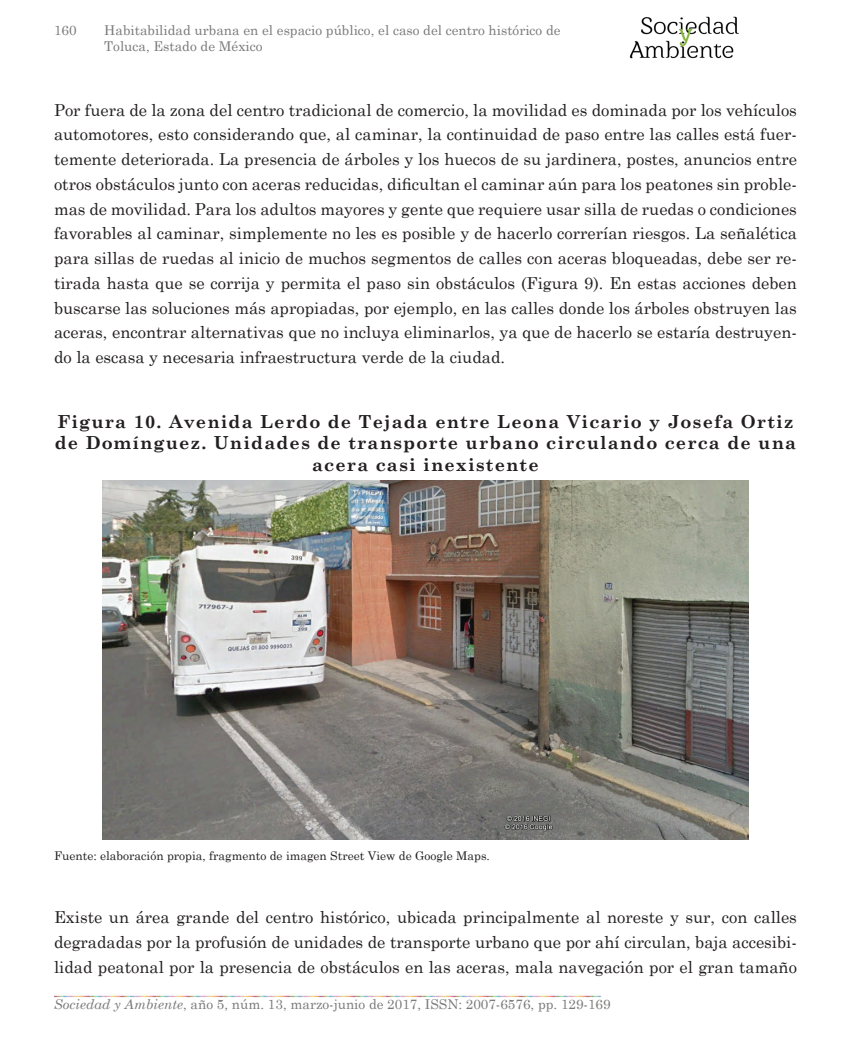
<style>
.page{position:relative;width:851px;height:1063px;background:#fff}
.page>*{position:absolute;margin:0;border:0;box-sizing:border-box;transform-origin:0 0}
.t1{font:700 18px/21.6px "Century Schoolbook";letter-spacing:.06em;color:#231f20;text-align:center}
.t2{font:16.5px/24.8px "Century Schoolbook";color:#231f20;text-align:justify}
.t3{font:13.5px/16.2px "Century Schoolbook";color:#797978}
.t4{font:12px "Century Schoolbook";color:#231f20}
.s1{font-style:italic}
</style>
<div class="page">
<img style="left:629px;top:16px;width:110px;height:42px">
<img style="left:54px;top:995px;width:67px;height:3px">
<img style="left:121px;top:995px;width:66px;height:3px">
<img style="left:187px;top:995px;width:67px;height:3px">
<img style="left:254px;top:995px;width:66px;height:3px">
<img style="left:320px;top:995px;width:66px;height:3px">
<img style="left:386px;top:995px;width:67px;height:3px">
<img style="left:453px;top:995px;width:66px;height:3px">
<img style="left:519px;top:995px;width:81px;height:3px">
<img style="left:103px;top:481px;width:645px;height:359px">
<p class="t3" style="left:54px;top:21px;width:24px">160</p>
<p class="t3" style="left:104px;top:21px;width:458px">Habitabilidad urbana en el espacio público, el caso del centro histórico de<br>Toluca, Estado de México</p>
<p class="t2" style="left:54px;top:97px;width:744px">Por fuera de la zona del centro tradicional de comercio, la movilidad es dominada por los vehículos automotores, esto considerando que, al caminar, la continuidad de paso entre las calles está fuer&shy;temente deteriorada. La presencia de árboles y los huecos de su jardinera, postes, anuncios entre otros obstáculos junto con aceras reducidas, dificultan el caminar aún para los peatones sin proble&shy;mas de movilidad. Para los adultos mayores y gente que requiere usar silla de ruedas o condiciones favorables al caminar, simplemente no les es posible y de hacerlo correrían riesgos. La señalética para sillas de ruedas al inicio de muchos segmentos de calles con aceras bloqueadas, debe ser re&shy;tirada hasta que se corrija y permita el paso sin obstáculos (Figura 9). En estas acciones deben buscarse las soluciones más apropiadas, por ejemplo, en las calles donde los árboles obstruyen las aceras, encontrar alternativas que no incluya eliminarlos, ya que de hacerlo se estaría destruyen&shy;do la escasa y necesaria infraestructura verde de la ciudad.</p>
<p class="t1" style="left:55px;top:410px;width:742px">Figura 10. Avenida Lerdo de Tejada entre Leona Vicario y Josefa Ortiz de Domínguez. Unidades de transporte urbano circulando cerca de una acera casi inexistente</p>
<p class="t4" style="left:54px;top:848px;width:437px">Fuente: elaboración propia, fragmento de imagen Street View de Google Maps.</p>
<p class="t2" style="left:54px;top:904px;width:744px">Existe un área grande del centro histórico, ubicada principalmente al noreste y sur, con calles degradadas por la profusión de unidades de transporte urbano que por ahí circulan, baja accesibi&shy;lidad peatonal por la presencia de obstáculos en las aceras, mala navegación por el gran tamaño</p>
<p class="t3" style="left:54px;top:996px;width:558px"><span class="s1">Sociedad y Ambiente</span>, año 5, núm. 13, marzo-junio de 2017, ISSN: 2007-6576, pp. 129-169</p>
</div>
